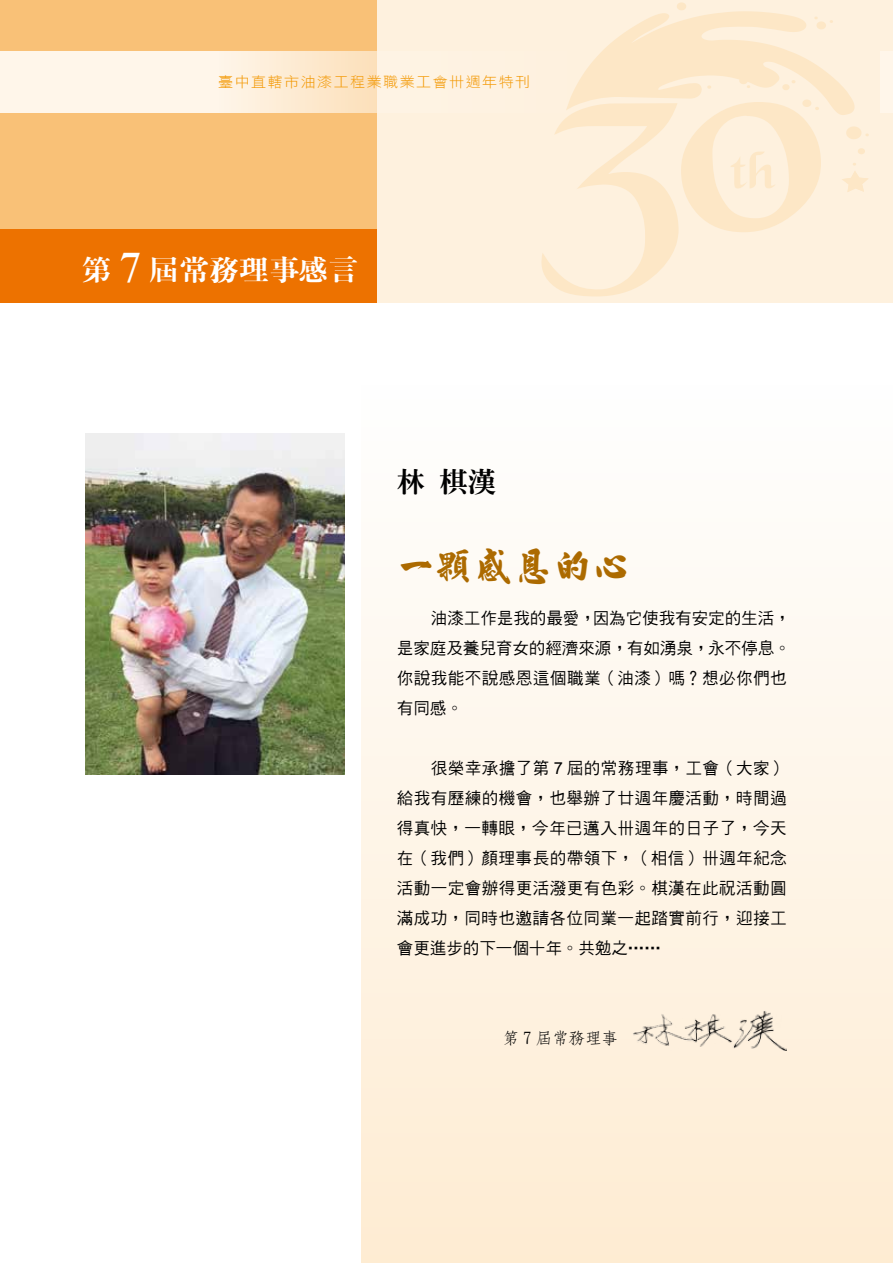
<style>
.page{position:relative;width:893px;height:1263px;background:#fff}
.page>*{position:absolute;margin:0;border:0;box-sizing:border-box;transform-origin:0 0}
.t1{font:39px "ID Hao Xing";color:#ac6a00}
.t2{font:28.5px "DF Ming XB WIN BF";color:#fff;scale:1.05 1}
.t3{font:27px "ID Ming Extra";color:#000;scale:1.05 1}
.t4{font:16.5px/30px "DF Hei Md HKP BF";color:#000}
.t5{font:16.5px "DF Fang Song Md HK BF";color:#000}
.t6{font:14.25px "DF Li Hei Lt WIN BF";letter-spacing:.1em;color:#f39700;scale:1.05 1}
.s1{font-size:42.75px}
</style>
<div class="page">
<div style="left:361px;top:385px;width:532px;height:878px;background:linear-gradient(to bottom,#fefefe,#feecd2)"></div>
<div style="left:0;top:0;width:893px;height:303px;background:#fef1de"></div>
<div style="left:0;top:0;width:376px;height:303px;background:#f9c177"></div>
<div style="left:0;top:230px;width:376px;height:73px;background:#ed7200"></div>
<svg style="left:0;top:51px;width:377px;height:62px;background:#fef1df"></svg>
<svg style="left:541px;top:2px;width:328px;height:294px"></svg>
<div style="left:880px;top:51px;width:13px;height:62px;background:#fff6ea"></div>
<img style="left:85px;top:434px;width:259px;height:340px">
<img style="left:633px;top:1011px;width:154px;height:39px">
<p class="t6" style="left:218px;top:75px;width:299px">臺中直轄市油漆工程業職業工會卅週年特刊</p>
<h2 class="t2" style="left:82px;top:255px;width:266px">第 <span class="s1">7</span> 屆常務理事感言</h2>
<h3 class="t3" style="left:397px;top:468px;width:96px">林 棋漢</h3>
<h1 class="t1" style="left:397px;top:546px;width:235px">一顆感恩的心</h1>
<p class="t4" style="left:397px;top:603px;width:395px;text-indent:34px">油漆工作是我的最愛，因為它使我有安定的生活，是家庭及養兒育女的經濟來源，有如湧泉，永不停息。你說我能不說感恩這個職業（油漆）嗎？想必你們也有同感。</p>
<p class="t4" style="left:397px;top:753px;width:391px;text-align:justify;text-indent:34px">很榮幸承擔了第 7 屆的常務理事，工會（大家）給我有歷練的機會，也舉辦了廿週年慶活動，時間過得真快，一轉眼，今年已邁入卅週年的日子了，今天在（我們）顏理事長的帶領下，（相信）卅週年紀念活動一定會辦得更活潑更有色彩。棋漢在此祝活動圓滿成功，同時也邀請各位同業一起踏實前行，迎接工會更進步的下一個十年。共勉之……</p>
<p class="t5" style="left:503px;top:1029px;width:117px">第 7 屆常務理事</p>
</div>
